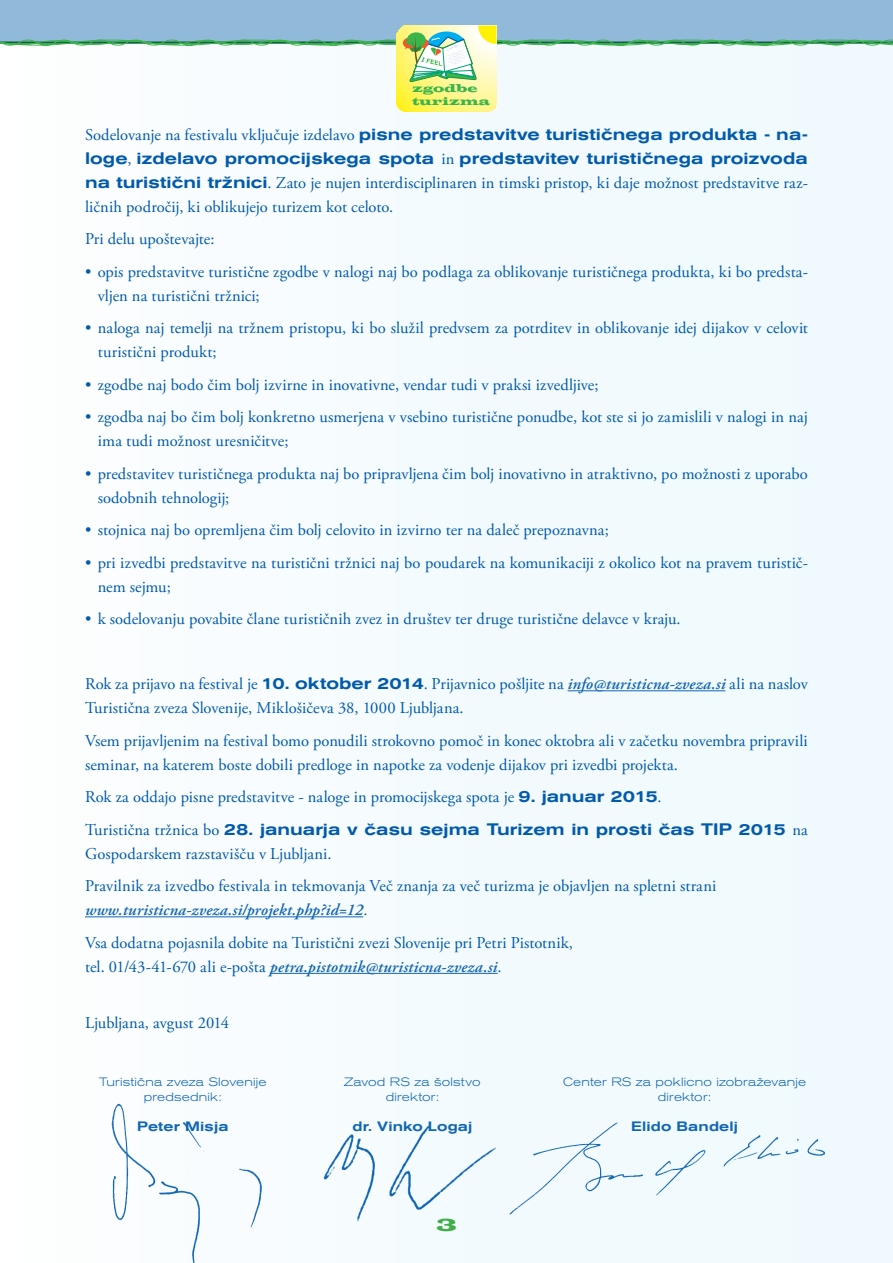
<style>
.page{position:relative;width:893px;height:1263px;background:#f4fbfe}
.page>*{position:absolute;margin:0;border:0;box-sizing:border-box;transform-origin:0 0}
.t1{font:18px "Latin Wide";color:#40ae49}
.besedilo{font:16.5px/24px "Adobe Garamond Pro";letter-spacing:.005em;color:#015aaa}
.nastevanje{font:16.5px/24px "Adobe Garamond Pro";letter-spacing:.005em;color:#015aaa}
.t2{font:700 13.5px "Akzidenz Grotesk Ex";letter-spacing:.01em;color:#1166b2}
.t3{font:300 12px "Akzidenz Grotesk Ex";letter-spacing:.015em;color:#1166b2}
.t4{font:11.4px/12.8px "Latin Wide";color:#3ab54a}
.s1{font-family:"Akzidenz Grotesk Ex";font-weight:700}
.s2{font-weight:600;font-style:italic;color:#1166b2}
</style>
<div class="page">
<hr style="left:567px;top:690px;width:158px;height:1px;background:#1166b2">
<hr style="left:85px;top:916px;width:278px;height:1px;background:#1166b2">
<hr style="left:270px;top:973px;width:228px;height:1px;background:#1166b2">
<div style="left:0;top:0;width:893px;height:43px;background:#90b9da"></div>
<svg style="left:0;top:26px;width:893px;height:85px"></svg>
<img style="left:111px;top:1103px;width:151px;height:160px">
<img style="left:323px;top:1125px;width:173px;height:97px">
<img style="left:509px;top:1122px;width:316px;height:93px">
<p class="t4" style="left:412px;top:82px;width:80px">zgodbe turizma</p>
<p class="besedilo" style="left:85px;top:123px;width:724px;text-align:justify">Sodelovanje na festivalu vključuje izdelavo <span class="s1">pisne predstavitve turističnega produkta - na&shy;loge</span>, <span class="s1">izdelavo promocijskega spota</span> in <span class="s1">predstavitev turističnega proizvoda na turistični tržnici</span>. Zato je nujen interdisciplinaren in timski pristop, ki daje možnost predstavitve raz&shy;ličnih področij, ki oblikujejo turizem kot celoto.</p>
<p class="besedilo" style="left:85px;top:227px;width:131px">Pri delu upoštevajte:</p>
<p class="nastevanje" style="left:98px;top:260px;width:712px;text-indent:-13px">• opis predstavitve turistične zgodbe v nalogi naj bo podlaga za oblikovanje turističnega produkta, ki bo predsta&shy;vljen na turistični tržnici;</p>
<p class="nastevanje" style="left:98px;top:316px;width:712px;text-indent:-13px">• naloga naj temelji na tržnem pristopu, ki bo služil predvsem za potrditev in oblikovanje idej dijakov v celovit turistični produkt;</p>
<p class="nastevanje" style="left:85px;top:373px;width:515px">• zgodbe naj bodo čim bolj izvirne in inovativne, vendar tudi v praksi izvedljive;</p>
<p class="nastevanje" style="left:98px;top:405px;width:712px;text-indent:-13px">• zgodba naj bo čim bolj konkretno usmerjena v vsebino turistične ponudbe, kot ste si jo zamislili v nalogi in naj ima tudi možnost uresničitve;</p>
<p class="nastevanje" style="left:98px;top:462px;width:712px;text-indent:-13px">• predstavitev turističnega produkta naj bo pripravljena čim bolj inovativno in atraktivno, po možnosti z uporabo sodobnih tehnologij;</p>
<p class="nastevanje" style="left:85px;top:518px;width:525px">• stojnica naj bo opremljena čim bolj celovito in izvirno ter na daleč prepoznavna;</p>
<p class="nastevanje" style="left:98px;top:551px;width:712px;text-indent:-13px">• pri izvedbi predstavitve na turistični tržnici naj bo poudarek na komunikaciji z okolico kot na pravem turistič&shy;nem sejmu;</p>
<p class="nastevanje" style="left:85px;top:607px;width:597px">• k sodelovanju povabite člane turističnih zvez in društev ter druge turistične delavce v kraju.</p>
<p class="besedilo" style="left:85px;top:672px;width:724px">Rok za prijavo na festival je <span class="s1">10. oktober 2014</span>. Prijavnico pošljite na <span class="s2">info@turisticna-zveza.si</span> ali na naslov<br>Turistična zveza Slovenije, Miklošičeva 38, 1000 Ljubljana.</p>
<p class="besedilo" style="left:85px;top:729px;width:724px">Vsem prijavljenim na festival bomo ponudili strokovno pomoč in konec oktobra ali v začetku novembra pripravili seminar, na katerem boste dobili predloge in napotke za vodenje dijakov pri izvedbi projekta.</p>
<p class="besedilo" style="left:85px;top:785px;width:578px">Rok za oddajo pisne predstavitve - naloge in promocijskega spota je <span class="s1">9. januar 2015</span>.</p>
<p class="besedilo" style="left:85px;top:818px;width:724px">Turistična tržnica bo <span class="s1">28. januarja v času sejma Turizem in prosti čas TIP 2015</span> na<br>Gospodarskem razstavišču v Ljubljani.</p>
<p class="besedilo" style="left:85px;top:874px;width:633px">Pravilnik za izvedbo festivala in tekmovanja Več znanja za več turizma je objavljen na spletni strani <span class="s2">www.turisticna-zveza.si/projekt.php?id=12</span>.</p>
<p class="besedilo" style="left:85px;top:931px;width:489px">Vsa dodatna pojasnila dobite na Turistični zvezi Slovenije pri Petri Pistotnik, tel. 01/43-41-670 ali e-pošta <span class="s2">petra.pistotnik@turisticna-zveza.si</span>.</p>
<p class="besedilo" style="left:85px;top:1011px;width:145px">Ljubljana, avgust 2014</p>
<p class="t3" style="left:99px;top:1075px;width:169px">Turistična zveza Slovenije</p>
<p class="t3" style="left:344px;top:1075px;width:138px">Zavod RS za šolstvo</p>
<p class="t3" style="left:563px;top:1075px;width:244px">Center RS za poklicno izobraževanje</p>
<p class="t3" style="left:144px;top:1090px;width:80px">predsednik:</p>
<p class="t3" style="left:386px;top:1090px;width:55px">direktor:</p>
<p class="t3" style="left:658px;top:1090px;width:55px">direktor:</p>
<p class="t2" style="left:137px;top:1119px;width:93px">Peter Misja</p>
<p class="t2" style="left:352px;top:1119px;width:121px">dr. Vinko Logaj</p>
<p class="t2" style="left:631px;top:1119px;width:108px">Elido Bandelj</p>
<p class="t1" style="left:436px;top:1214px;width:22px">3</p>
</div>
